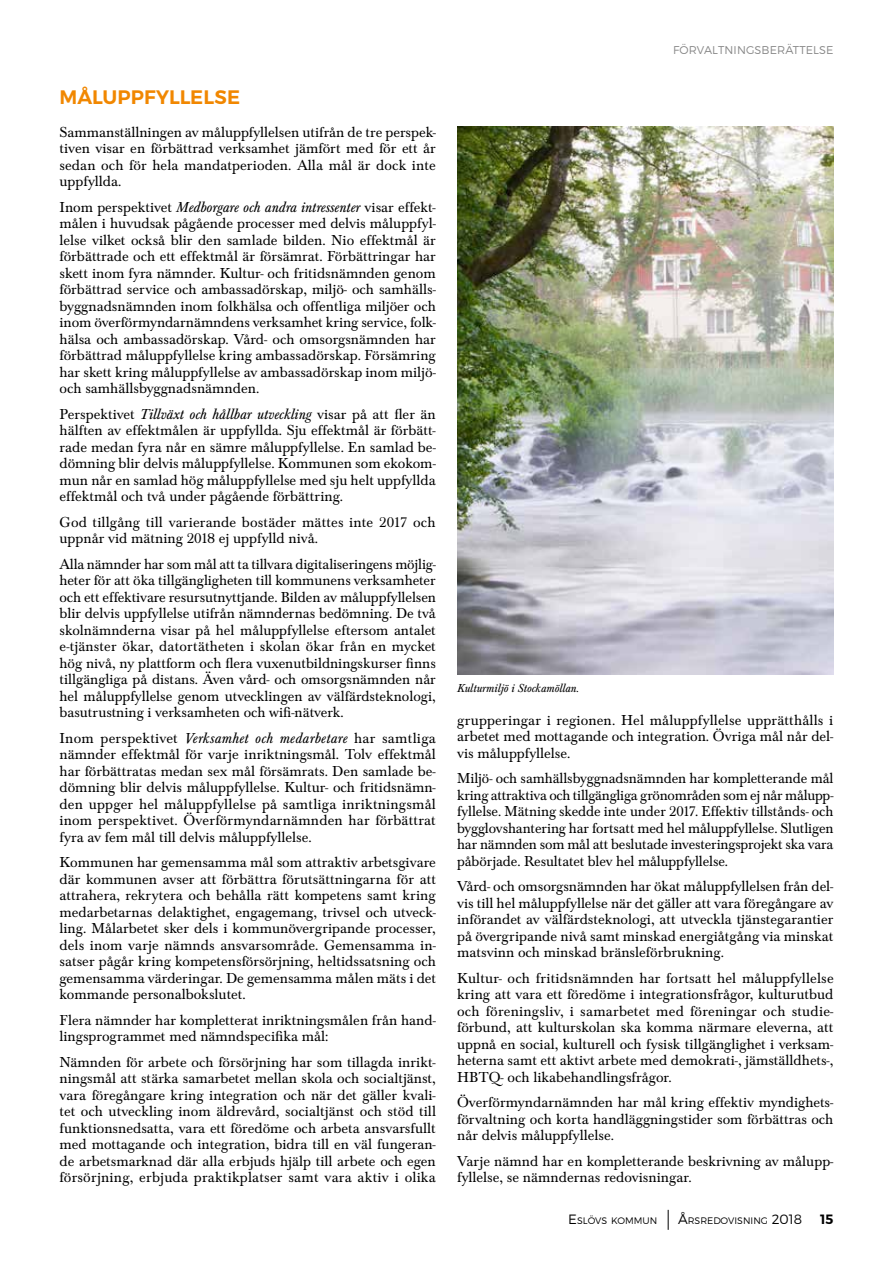
<style>
.page{position:relative;width:893px;height:1263px;background:#fff}
.page>*{position:absolute;margin:0;border:0;box-sizing:border-box;transform-origin:0 0}
.t1{font:600 19.5px "Montserrat";color:#f18700}
.t2{font:15px/16.5px "Baskerville Std";color:#000;text-align:justify}
.t3{font:600 13.5px "Montserrat";color:#000}
.t4{font:italic 12px "Baskerville Std";color:#000}
.t5{font:300 11.25px "Montserrat";letter-spacing:.01em;color:#878787}
.t6{font:300 9.45px "Montserrat";color:#000}
.s1{font-style:italic}
.s2{font-size:13.5px}
</style>
<div class="page">
<img style="left:457px;top:126px;width:376px;height:549px">
<svg style="left:668px;top:1210px;width:1px;height:20px"></svg>
<h1 class="t1" style="left:60px;top:85px;width:182px">MÅLUPPFYLLELSE</h1>
<p class="t2" style="left:60px;top:124px;width:378px">Sammanställningen av måluppfyllelsen utifrån de tre perspek&shy;tiven visar en förbättrad verksamhet jämfört med för ett år sedan och för hela mandatperioden. Alla mål är dock inte uppfyllda.</p>
<p class="t2" style="left:60px;top:199px;width:378px">Inom perspektivet <span class="s1">Medborgare och andra intressenter</span> visar effekt&shy;målen i huvudsak pågående processer med delvis måluppfyl&shy;lelse vilket också blir den samlade bilden. Nio effektmål är förbättrade och ett effektmål är försämrat. Förbättringar har skett inom fyra nämnder. Kultur- och fritidsnämnden genom förbättrad service och ambassadörskap, miljö- och samhälls&shy;byggnadsnämnden inom folkhälsa och offentliga miljöer och inom överförmyndarnämndens verksamhet kring service, folk&shy;hälsa och ambassadörskap. Vård- och omsorgsnämnden har förbättrad måluppfyllelse kring ambassadörskap. Försämring har skett kring måluppfyllelse av ambassadörskap inom miljö&shy;och samhällsbyggnadsnämnden.</p>
<p class="t2" style="left:60px;top:406px;width:378px">Perspektivet <span class="s1">Tillväxt och hållbar utveckling</span> visar på att fler än hälften av effektmålen är uppfyllda. Sju effektmål är förbätt&shy;rade medan fyra når en sämre måluppfyllelse. En samlad be&shy;dömning blir delvis måluppfyllelse. Kommunen som ekokom&shy;mun når en samlad hög måluppfyllelse med sju helt uppfyllda effektmål och två under pågående förbättring.</p>
<p class="t2" style="left:60px;top:514px;width:378px">God tillgång till varierande bostäder mättes inte 2017 och uppnår vid mätning 2018 ej uppfylld nivå.</p>
<p class="t2" style="left:60px;top:556px;width:378px">Alla nämnder har som mål att ta tillvara digitaliseringens möjlig&shy;heter för att öka tillgängligheten till kommunens verksamheter och ett effektivare resursutnyttjande. Bilden av måluppfyllelsen blir delvis uppfyllelse utifrån nämndernas bedömning. De två skolnämnderna visar på hel måluppfyllelse eftersom antalet e-tjänster ökar, datortätheten i skolan ökar från en mycket hög nivå, ny plattform och flera vuxenutbildningskurser finns tillgängliga på distans. Även vård- och omsorgsnämnden når hel måluppfyllelse genom utvecklingen av välfärdsteknologi, basutrustning i verksamheten och wifi-nätverk.</p>
<p class="t2" style="left:60px;top:730px;width:378px">Inom perspektivet <span class="s1">Verksamhet och medarbetare</span> har samtliga nämnder effektmål för varje inriktningsmål. Tolv effektmål har förbättratas medan sex mål försämrats. Den samlade be&shy;dömning blir delvis måluppfyllelse. Kultur- och fritidsnämn&shy;den uppger hel måluppfyllelse på samtliga inriktningsmål inom perspektivet. Överförmyndarnämnden har förbättrat fyra av fem mål till delvis måluppfyllelse.</p>
<p class="t2" style="left:60px;top:854px;width:378px">Kommunen har gemensamma mål som attraktiv arbetsgivare där kommunen avser att förbättra förutsättningarna för att attrahera, rekrytera och behålla rätt kompetens samt kring medarbetarnas delaktighet, engagemang, trivsel och utveck&shy;ling. Målarbetet sker dels i kommunövergripande processer, dels inom varje nämnds ansvarsområde. Gemensamma in&shy;satser pågår kring kompetensförsörjning, heltidssatsning och gemensamma värderingar. De gemensamma målen mäts i det kommande personalbokslutet.</p>
<p class="t2" style="left:60px;top:1012px;width:378px">Flera nämnder har kompletterat inriktningsmålen från hand&shy;lingsprogrammet med nämndspecifika mål:</p>
<p class="t2" style="left:60px;top:1054px;width:378px">Nämnden för arbete och försörjning har som tillagda inrikt&shy;ningsmål att stärka samarbetet mellan skola och socialtjänst, vara föregångare kring integration och när det gäller kvali&shy;tet och utveckling inom äldrevård, socialtjänst och stöd till funktionsnedsatta, vara ett föredöme och arbeta ansvarsfullt med mottagande och integration, bidra till en väl fungeran&shy;de arbetsmarknad där alla erbjuds hjälp till arbete och egen försörjning, erbjuda praktikplatser samt vara aktiv i olika</p>
<p class="t5" style="left:673px;top:43px;width:162px">FÖRVALTNINGSBERÄTTELSE</p>
<p class="t4" style="left:457px;top:681px;width:124px">Kulturmiljö i Stockamöllan.</p>
<p class="t2" style="left:457px;top:712px;width:378px">grupperingar i regionen. Hel måluppfyllelse upprätthålls i arbetet med mottagande och integration. Övriga mål når del&shy;vis måluppfyllelse.</p>
<p class="t2" style="left:457px;top:770px;width:378px">Miljö- och samhällsbyggnadsnämnden har kompletterande mål kring attraktiva och tillgängliga grönområden som ej når målupp&shy;fyllelse. Mätning skedde inte under 2017. Effektiv tillstånds- och bygglovshantering har fortsatt med hel måluppfyllelse. Slutligen har nämnden som mål att beslutade investeringsprojekt ska vara påbörjade. Resultatet blev hel måluppfyllelse.</p>
<p class="t2" style="left:457px;top:878px;width:378px">Vård- och omsorgsnämnden har ökat måluppfyllelsen från del&shy;vis till hel måluppfyllelse när det gäller att vara föregångare av införandet av välfärdsteknologi, att utveckla tjänstegarantier på övergripande nivå samt minskad energiåtgång via minskat matsvinn och minskad bränsleförbrukning.</p>
<p class="t2" style="left:457px;top:970px;width:378px">Kultur- och fritidsnämnden har fortsatt hel måluppfyllelse kring att vara ett föredöme i integrationsfrågor, kulturutbud och föreningsliv, i samarbetet med föreningar och studie&shy;förbund, att kulturskolan ska komma närmare eleverna, att uppnå en social, kulturell och fysisk tillgänglighet i verksam&shy;heterna samt ett aktivt arbete med demokrati-, jämställdhets-, HBTQ- och likabehandlingsfrågor.</p>
<p class="t2" style="left:457px;top:1094px;width:378px">Överförmyndarnämnden har mål kring effektiv myndighets&shy;förvaltning och korta handläggningstider som förbättras och når delvis måluppfyllelse.</p>
<p class="t2" style="left:457px;top:1153px;width:378px">Varje nämnd har en kompletterande beskrivning av målupp&shy;fyllelse, se nämndernas redovisningar.</p>
<p class="t6" style="left:568px;top:1215px;width:91px"><span class="s2">E</span>SLÖVS KOMMUN</p>
<p class="t6" style="left:678px;top:1215px;width:126px"><span class="s2">Å</span>RSREDOVISNING <span class="s2">2018</span></p>
<p class="t3" style="left:820px;top:1211px;width:15px">15</p>
</div>
